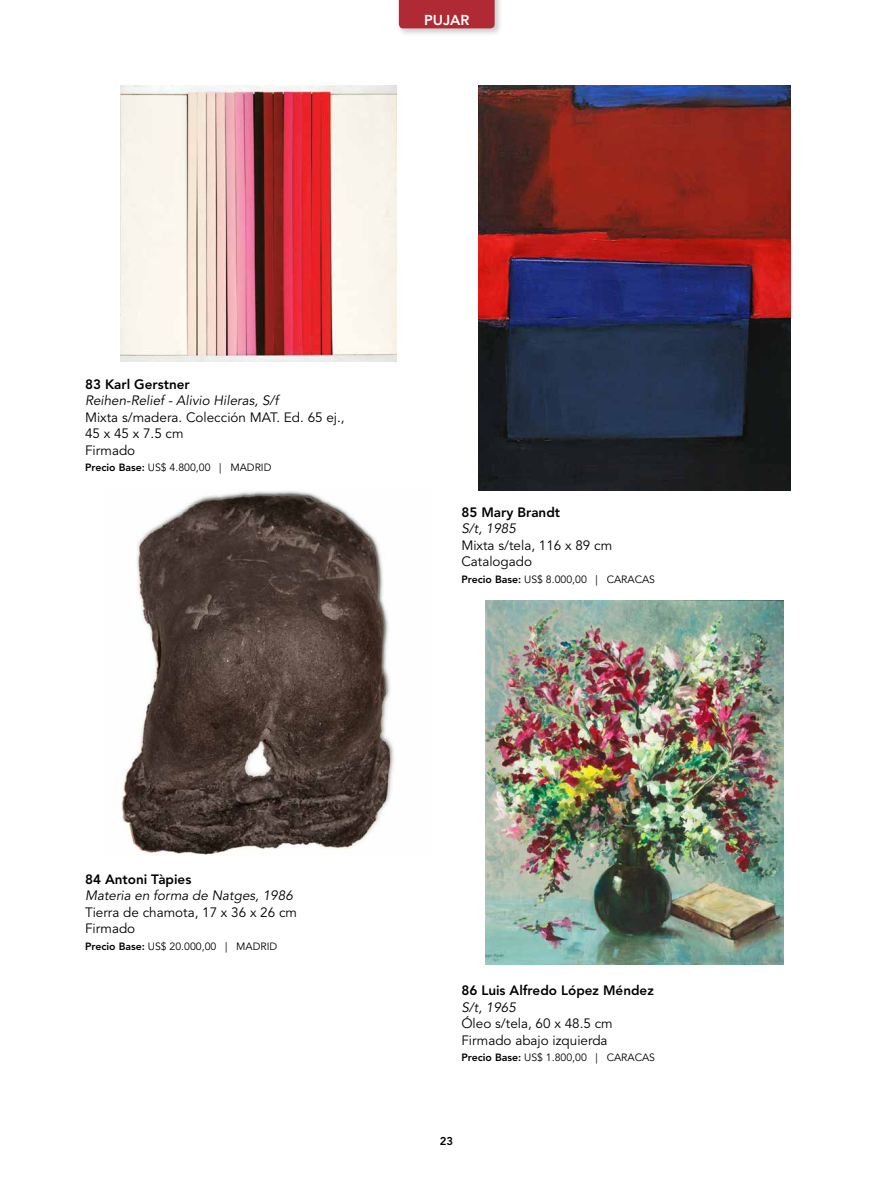
<style>
.page{position:relative;width:893px;height:1191px;background:#fff}
.page>*{position:absolute;margin:0;border:0;box-sizing:border-box;transform-origin:0 0}
.t1{font:800 14.25px "Avenir LT Std";color:#fff}
.t2{font:13.5px/16.5px "Avenir LT Std";color:#000}
.t3{font:italic 13.5px "Avenir LT Std";color:#000}
.t4{font:800 13.5px "Avenir LT Std";color:#000}
.t5{font:800 11.25px "Avenir LT Std";color:#000}
.t6{font:10.5px "Avenir LT Std";color:#000}
.s1{font-weight:800}
</style>
<div class="page">
<div style="left:397px;top:0;width:106px;height:36px;background:#000;opacity:.2"></div>
<div style="left:399px;top:0;width:96px;height:28px;background:#af2a34"></div>
<img style="left:120px;top:85px;width:276px;height:276px">
<img style="left:479px;top:85px;width:312px;height:405px">
<img style="left:121px;top:491px;width:274px;height:364px">
<img style="left:486px;top:600px;width:297px;height:365px">
<p class="t1" style="left:424px;top:11px;width:47px">PUJAR</p>
<p class="t4" style="left:85px;top:376px;width:106px">83 Karl Gerstner</p>
<p class="t3" style="left:85px;top:393px;width:195px">Reihen-Relief - Alivio Hileras, S/f</p>
<p class="t2" style="left:85px;top:409px;width:261px">Mixta s/madera. Colección MAT. Ed. 65 ej.,<br>45 x 45 x 7.5 cm<br>Firmado</p>
<p class="t6" style="left:85px;top:461px;width:188px"><span class="s1">Precio Base:</span> US$ 4.800,00 | MADRID</p>
<p class="t4" style="left:461px;top:504px;width:100px">85 Mary Brandt</p>
<p class="t3" style="left:461px;top:520px;width:56px">S/t, 1985</p>
<p class="t2" style="left:461px;top:537px;width:152px">Mixta s/tela, 116 x 89 cm<br>Catalogado</p>
<p class="t6" style="left:461px;top:573px;width:195px"><span class="s1">Precio Base:</span> US$ 8.000,00 | CARACAS</p>
<p class="t4" style="left:85px;top:871px;width:108px">84 Antoni Tàpies</p>
<p class="t3" style="left:85px;top:888px;width:209px">Materia en forma de Natges, 1986</p>
<p class="t2" style="left:85px;top:904px;width:213px">Tierra de chamota, 17 x 36 x 26 cm<br>Firmado</p>
<p class="t6" style="left:85px;top:940px;width:194px"><span class="s1">Precio Base:</span> US$ 20.000,00 | MADRID</p>
<p class="t4" style="left:461px;top:982px;width:194px">86 Luis Alfredo López Méndez</p>
<p class="t3" style="left:461px;top:999px;width:56px">S/t, 1965</p>
<p class="t2" style="left:461px;top:1015px;width:153px">Óleo s/tela, 60 x 48.5 cm<br>Firmado abajo izquierda</p>
<p class="t6" style="left:461px;top:1051px;width:195px"><span class="s1">Precio Base:</span> US$ 1.800,00 | CARACAS</p>
<p class="t5" style="left:440px;top:1134px;width:15px">23</p>
</div>
